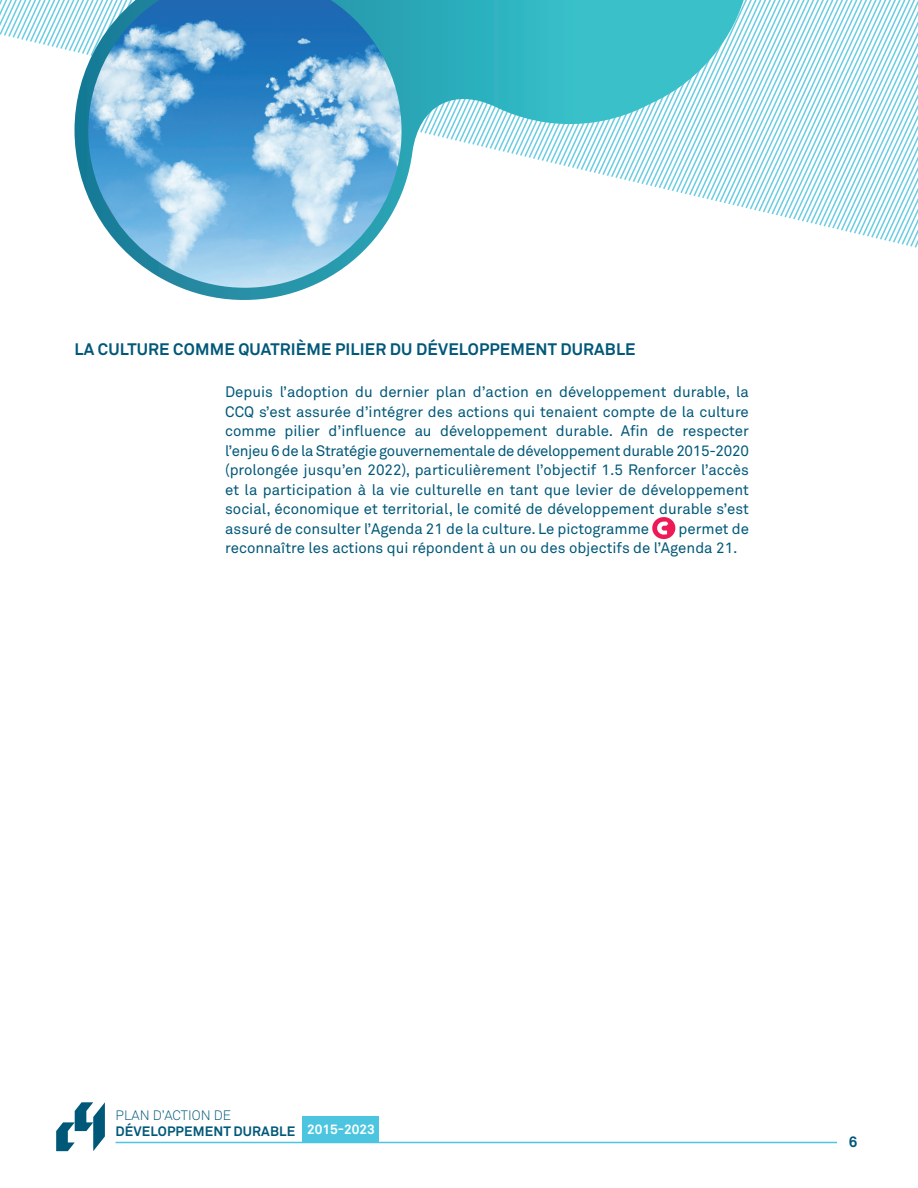
<style>
.page{position:relative;width:918px;height:1188px;background:#fff}
.page>*{position:absolute;margin:0;border:0;box-sizing:border-box;transform-origin:0 0}
.t1{font:700 16.5px "Akkurat Pro";letter-spacing:.01em;color:#005879}
.t2{font:15px/19.5px "Akkurat Pro";color:#005879;text-align:justify}
.t3{font:700 15px "Akkurat Pro";color:#005879}
.t4{font:700 13.5px/15.8px "Akkurat Pro";letter-spacing:.01em;color:#005879}
.s1{font-weight:300}
.s2{color:#fff}
</style>
<div class="page">
<div style="left:303px;top:1116px;width:76px;height:26px;background:#4cc6e0"></div>
<hr style="left:116px;top:1142px;width:721px;height:1px;background:#4cc6e0">
<svg style="left:56px;top:1102px;width:49px;height:49px"></svg>
<svg style="left:0;top:0;width:75px;height:142px"></svg>
<svg style="left:744px;top:0;width:174px;height:248px"></svg>
<svg style="left:75px;top:0;width:669px;height:300px"></svg>
<img style="left:88px;top:0;width:314px;height:288px">
<svg style="left:652px;top:517px;width:23px;height:22px"></svg>
<p class="t1" style="left:75px;top:339px;width:563px">LA CULTURE COMME QUATRIÈME PILIER DU DÉVELOPPEMENT DURABLE</p>
<p class="t2" style="left:225px;top:382px;width:525px">Depuis l’adoption du dernier plan d’action en développement durable, la CCQ s’est assurée d’intégrer des actions qui tenaient compte de la culture comme pilier d’influence au développement durable. Afin de respecter l’enjeu 6 de la Stratégie gouvernementale de développement durable 2015-2020 (prolongée jusqu’en 2022), particulièrement l’objectif 1.5 Renforcer l’accès et la participation à la vie culturelle en tant que levier de développement social, économique et territorial, le comité de développement durable s’est assuré de consulter l’Agenda 21 de la culture. Le pictogramme</p>
<p class="t2" style="left:225px;top:519px;width:525px;text-indent:453px">permet de reconnaître les actions qui répondent à un ou des objectifs de l’Agenda 21.</p>
<p class="t4" style="left:116px;top:1107px;width:261px"><span class="s1">PLAN D’ACTION DE<br></span>DÉVELOPPEMENT DURABLE <span class="s2">2015-2023</span></p>
<p class="t3" style="left:849px;top:1133px;width:10px">6</p>
</div>
